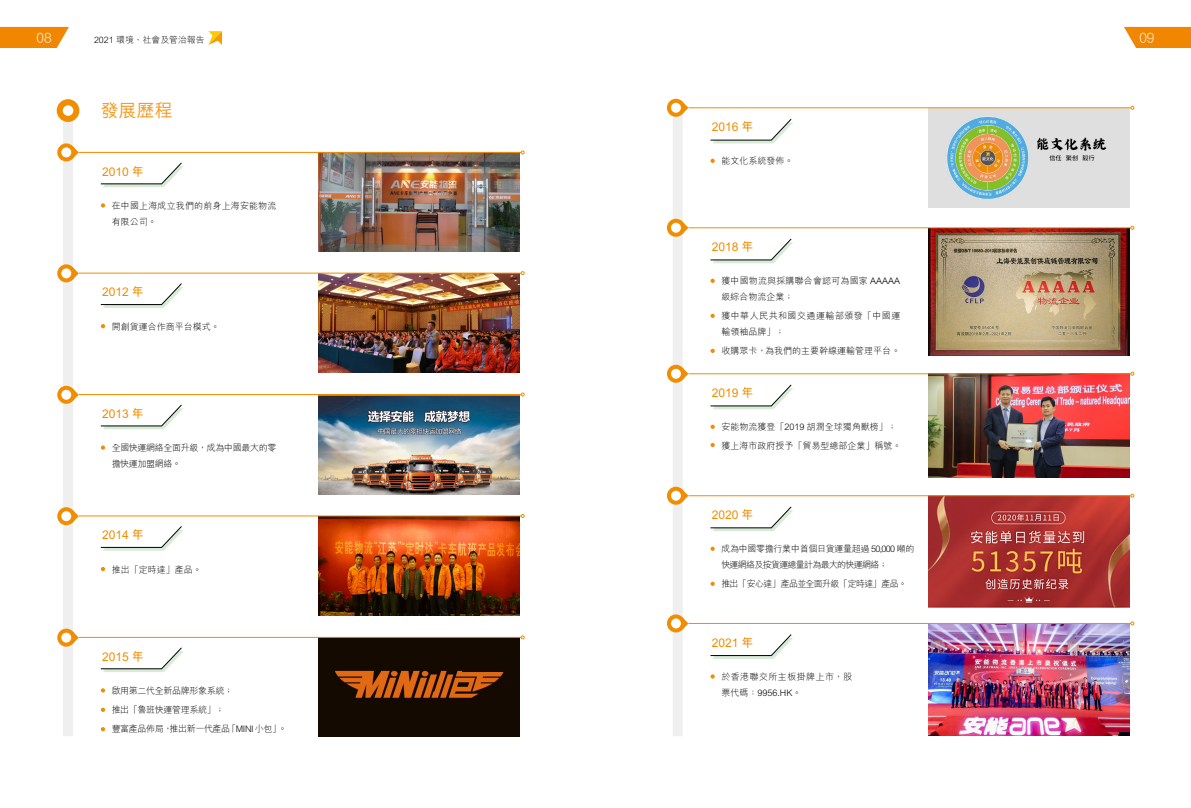
<style>
.page{position:relative;width:1191px;height:808px;background:#fff}
.page>*{position:absolute;margin:0;border:0;box-sizing:border-box;transform-origin:0 0}
.二级标题18{font:500 18px "M Hei HK";color:#f3991c}
.t1{font:12.2px "FZLTXHJW GB1 0";color:#fff}
.正文9{font:700 12px "M Hei HK";color:#f18d00}
.正文9-2{font:300 9px "M Hei HK";color:#000}
.正文9-3{font:300 9px/16px "M Hei HK";letter-spacing:-.04em;color:#000}
.正文9-4{font:300 9px/16px "M Hei HK";letter-spacing:-.08em;color:#000}
.正文9-5{font:300 9px/16px "M Hei HK";letter-spacing:.02em;color:#000}
.正文9-6{font:300 9px/16px "M Hei HK";letter-spacing:.05em;color:#000}
.t2{font:300 8.8px "M Hei HK";color:#000}
</style>
<div class="page">
<svg style="left:1124px;top:27px;width:67px;height:21px"></svg>
<svg style="left:0;top:27px;width:69px;height:21px"></svg>
<svg style="left:208px;top:31px;width:14px;height:14px"></svg>
<img style="left:318px;top:153px;width:202px;height:99px">
<img style="left:928px;top:109px;width:201px;height:98px">
<img style="left:928px;top:374px;width:201px;height:103px">
<img style="left:928px;top:624px;width:201px;height:111px">
<img style="left:928px;top:496px;width:201px;height:111px">
<img style="left:928px;top:228px;width:201px;height:127px">
<img style="left:318px;top:274px;width:202px;height:99px">
<svg style="left:318px;top:395px;width:202px;height:2px"></svg>
<img style="left:318px;top:397px;width:202px;height:97px">
<img style="left:318px;top:517px;width:202px;height:98px">
<img style="left:318px;top:638px;width:202px;height:99px">
<div style="left:63px;top:107px;width:10px;height:629px;background:#efefef"></div>
<div style="left:672px;top:106px;width:10px;height:630px;background:#efefef"></div>
<div style="left:60px;top:102px;width:16px;height:17px;background:#fff;border-radius:50%"></div>
<div style="left:57px;top:99px;width:22px;height:23px;border:6px solid #f18d00;border-radius:50%"></div>
<svg style="left:72px;top:146px;width:7px;height:13px"></svg>
<div style="left:59px;top:145px;width:14px;height:14px;background:#fff;border-radius:50%"></div>
<div style="left:57px;top:143px;width:18px;height:18px;border:4px solid #f18d00;border-radius:50%"></div>
<svg style="left:682px;top:101px;width:6px;height:13px"></svg>
<div style="left:669px;top:101px;width:14px;height:14px;background:#fff;border-radius:50%"></div>
<div style="left:667px;top:99px;width:18px;height:18px;border:4px solid #f18d00;border-radius:50%"></div>
<svg style="left:682px;top:221px;width:6px;height:13px"></svg>
<div style="left:669px;top:221px;width:14px;height:14px;background:#fff;border-radius:50%"></div>
<div style="left:667px;top:219px;width:18px;height:18px;border:4px solid #f18d00;border-radius:50%"></div>
<svg style="left:682px;top:367px;width:6px;height:13px"></svg>
<div style="left:669px;top:367px;width:14px;height:14px;background:#fff;border-radius:50%"></div>
<div style="left:667px;top:365px;width:18px;height:18px;border:4px solid #f18d00;border-radius:50%"></div>
<svg style="left:682px;top:489px;width:6px;height:13px"></svg>
<div style="left:669px;top:489px;width:14px;height:14px;background:#fff;border-radius:50%"></div>
<div style="left:667px;top:487px;width:18px;height:18px;border:4px solid #f18d00;border-radius:50%"></div>
<svg style="left:682px;top:619px;width:6px;height:11px"></svg>
<div style="left:669px;top:616px;width:14px;height:14px;background:#fff;border-radius:50%"></div>
<div style="left:667px;top:614px;width:18px;height:18px;border:4px solid #f18d00;border-radius:50%"></div>
<svg style="left:72px;top:267px;width:7px;height:13px"></svg>
<div style="left:59px;top:266px;width:14px;height:14px;background:#fff;border-radius:50%"></div>
<div style="left:57px;top:264px;width:18px;height:18px;border:4px solid #f18d00;border-radius:50%"></div>
<svg style="left:72px;top:388px;width:7px;height:13px"></svg>
<div style="left:59px;top:388px;width:14px;height:14px;background:#fff;border-radius:50%"></div>
<div style="left:57px;top:386px;width:18px;height:18px;border:4px solid #f18d00;border-radius:50%"></div>
<svg style="left:72px;top:510px;width:7px;height:13px"></svg>
<div style="left:59px;top:509px;width:14px;height:14px;background:#fff;border-radius:50%"></div>
<div style="left:57px;top:507px;width:18px;height:18px;border:4px solid #f18d00;border-radius:50%"></div>
<svg style="left:72px;top:631px;width:7px;height:13px"></svg>
<div style="left:59px;top:631px;width:14px;height:14px;background:#fff;border-radius:50%"></div>
<div style="left:57px;top:629px;width:18px;height:18px;border:4px solid #f18d00;border-radius:50%"></div>
<svg style="left:101px;top:203px;width:4px;height:5px"></svg>
<svg style="left:710px;top:159px;width:5px;height:4px"></svg>
<svg style="left:710px;top:279px;width:5px;height:4px"></svg>
<svg style="left:710px;top:425px;width:5px;height:4px"></svg>
<svg style="left:710px;top:547px;width:5px;height:4px"></svg>
<svg style="left:710px;top:674px;width:5px;height:5px"></svg>
<svg style="left:710px;top:443px;width:5px;height:4px"></svg>
<svg style="left:710px;top:582px;width:5px;height:4px"></svg>
<svg style="left:710px;top:314px;width:5px;height:4px"></svg>
<svg style="left:710px;top:349px;width:5px;height:4px"></svg>
<svg style="left:101px;top:324px;width:4px;height:4px"></svg>
<svg style="left:101px;top:445px;width:4px;height:5px"></svg>
<svg style="left:101px;top:567px;width:4px;height:4px"></svg>
<svg style="left:101px;top:688px;width:4px;height:4px"></svg>
<svg style="left:101px;top:708px;width:4px;height:4px"></svg>
<svg style="left:101px;top:727px;width:4px;height:4px"></svg>
<hr style="left:79px;top:152px;width:442px;height:1px;background:#f18d00">
<hr style="left:688px;top:108px;width:442px;height:1px;background:#f18d00">
<svg style="left:1130px;top:106px;width:4px;height:4px"></svg>
<hr style="left:688px;top:227px;width:442px;height:1px;background:#f18d00">
<svg style="left:1130px;top:226px;width:4px;height:4px"></svg>
<hr style="left:688px;top:373px;width:442px;height:1px;background:#f18d00">
<svg style="left:1130px;top:372px;width:4px;height:4px"></svg>
<hr style="left:688px;top:495px;width:442px;height:1px;background:#f18d00">
<svg style="left:1130px;top:494px;width:4px;height:4px"></svg>
<hr style="left:688px;top:623px;width:442px;height:1px;background:#f18d00">
<svg style="left:1130px;top:621px;width:4px;height:4px"></svg>
<hr style="left:79px;top:273px;width:442px;height:1px;background:#f18d00">
<svg style="left:521px;top:271px;width:3px;height:4px"></svg>
<hr style="left:79px;top:394px;width:442px;height:1px;background:#f18d00">
<hr style="left:79px;top:516px;width:442px;height:1px;background:#f18d00">
<svg style="left:521px;top:514px;width:3px;height:4px"></svg>
<hr style="left:79px;top:637px;width:442px;height:1px;background:#f18d00">
<svg style="left:101px;top:647px;width:82px;height:25px"></svg>
<svg style="left:101px;top:526px;width:82px;height:25px"></svg>
<svg style="left:101px;top:405px;width:82px;height:24px"></svg>
<svg style="left:101px;top:283px;width:82px;height:25px"></svg>
<svg style="left:101px;top:162px;width:82px;height:25px"></svg>
<svg style="left:710px;top:119px;width:83px;height:24px"></svg>
<svg style="left:710px;top:239px;width:83px;height:24px"></svg>
<svg style="left:710px;top:384px;width:83px;height:25px"></svg>
<svg style="left:710px;top:506px;width:83px;height:25px"></svg>
<svg style="left:710px;top:634px;width:83px;height:25px"></svg>
<h2 class="t1" style="left:37px;top:31px;width:17px">08</h2>
<p class="t2" style="left:94px;top:34px;width:112px">2021 環境、社會及管治報告</p>
<h2 class="t1" style="left:1139px;top:31px;width:17px">09</h2>
<p class="二级标题18" style="left:101px;top:98px;width:74px">發展歷程</p>
<p class="正文9" style="left:102px;top:163px;width:43px">2010 年</p>
<p class="正文9-5" style="left:112px;top:197px;width:166px">在中國上海成立我們的前身上海安能物流有限公司。</p>
<p class="正文9" style="left:102px;top:283px;width:43px">2012 年</p>
<p class="正文9-2" style="left:112px;top:320px;width:110px">開創貨運合作商平台模式。</p>
<p class="正文9" style="left:102px;top:405px;width:43px">2013 年</p>
<p class="正文9-3" style="left:112px;top:440px;width:166px">全國快運網絡全面升級，成為中國最大的零擔快運加盟網絡。</p>
<p class="正文9" style="left:102px;top:526px;width:43px">2014 年</p>
<p class="正文9-2" style="left:112px;top:563px;width:92px">推出「定時達」產品。</p>
<p class="正文9" style="left:102px;top:647px;width:43px">2015 年</p>
<p class="正文9-3" style="left:112px;top:682px;width:123px">啟用第二代全新品牌形象系統；</p>
<p class="正文9-3" style="left:112px;top:701px;width:114px">推出「魯班快運管理系統」；</p>
<p class="正文9-3" style="left:112px;top:720px;width:177px">豐富產品佈局，推出新一代產品「MINI 小包」。</p>
<p class="正文9" style="left:712px;top:118px;width:43px">2016 年</p>
<p class="正文9-2" style="left:721px;top:155px;width:73px">能文化系統發佈。</p>
<p class="正文9" style="left:712px;top:238px;width:43px">2018 年</p>
<p class="正文9-5" style="left:721px;top:273px;width:180px">獲中國物流與採購聯合會認可為國家 AAAAA級綜合物流企業；</p>
<p class="正文9-6" style="left:721px;top:308px;width:180px">獲中華人民共和國交通運輸部頒發「中國運輸領袖品牌」；</p>
<p class="正文9-2" style="left:721px;top:344px;width:180px">收購眾卡，為我們的主要幹線運輸管理平台。</p>
<p class="正文9" style="left:712px;top:384px;width:43px">2019 年</p>
<p class="正文9-2" style="left:721px;top:421px;width:177px">安能物流獲登「2019 胡潤全球獨角獸榜」；</p>
<p class="正文9-2" style="left:721px;top:440px;width:181px">獲上海市政府授予「貿易型總部企業」稱號。</p>
<p class="正文9" style="left:712px;top:506px;width:43px">2020 年</p>
<p class="正文9-4" style="left:721px;top:541px;width:195px">成為中國零擔行業中首個日貨運量超過 50,000 噸的快運網絡及按貨運總量計為最大的快運網絡；</p>
<p class="正文9-4" style="left:721px;top:576px;width:187px">推出「安心達」產品並全面升級「定時達」產品。</p>
<p class="正文9" style="left:712px;top:634px;width:43px">2021 年</p>
<p class="正文9-6" style="left:721px;top:668px;width:133px">於香港聯交所主板掛牌上市，股票代碼：9956.HK。</p>
</div>
